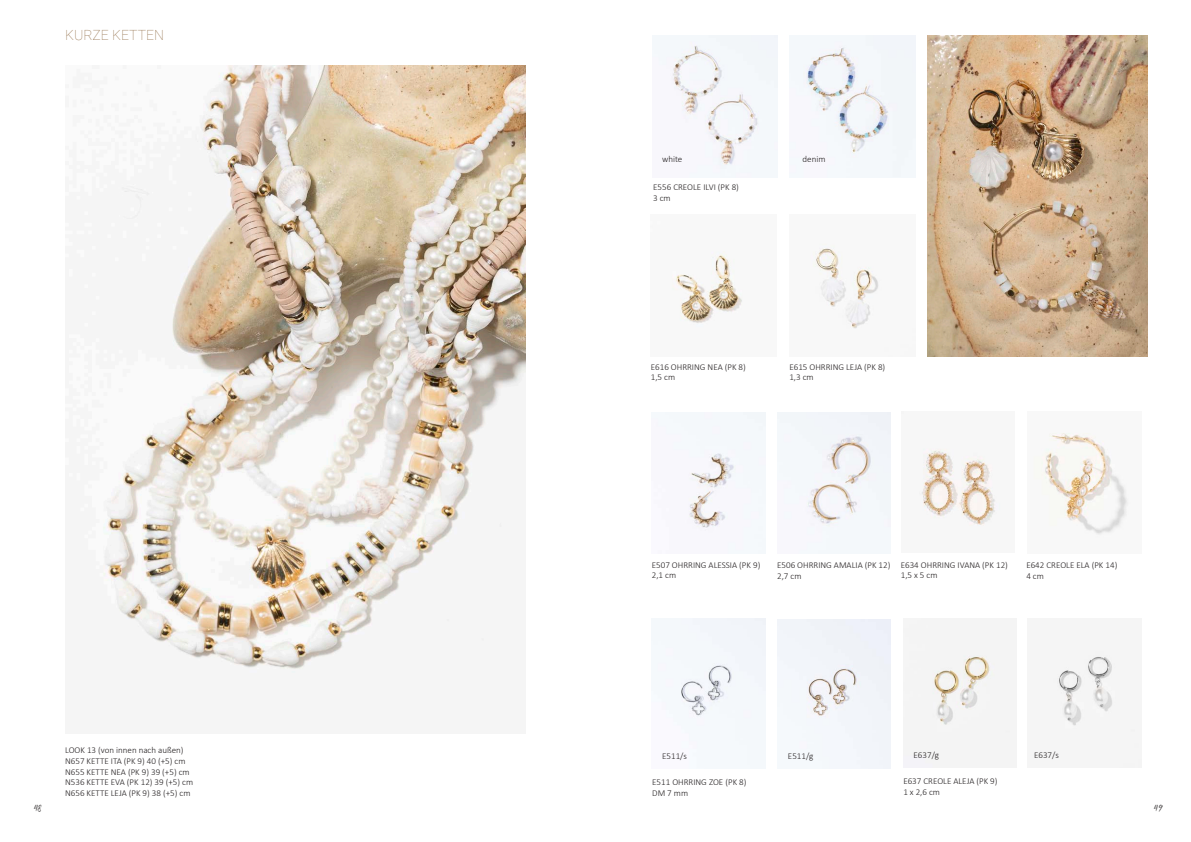
<style>
.page{position:relative;width:1191px;height:842px;background:#fff}
.page>*{position:absolute;margin:0;border:0;box-sizing:border-box;transform-origin:0 0}
.t1{font:100 14px "Roboto";color:#926f49}
.t2{font:12px "Julietta Messie";color:#231f20}
.t3{font:300 9px/10.8px "Calibri";color:#231f20}
</style>
<div class="page">
<img style="left:789px;top:35px;width:126px;height:142px">
<img style="left:652px;top:35px;width:126px;height:142px">
<img style="left:1034px;top:433px;width:94px;height:102px">
<img style="left:665px;top:413px;width:100px;height:141px">
<img style="left:777px;top:413px;width:114px;height:141px">
<img style="left:919px;top:448px;width:81px;height:78px">
<img style="left:103px;top:66px;width:422px;height:607px">
<img style="left:927px;top:35px;width:220px;height:321px">
<img style="left:672px;top:251px;width:70px;height:74px">
<img style="left:813px;top:244px;width:66px;height:85px">
<img style="left:903px;top:618px;width:113px;height:150px">
<img style="left:1053px;top:651px;width:88px;height:117px">
<div style="left:652px;top:619px;width:113px;height:149px;background:#f4f8fb"></div>
<div style="left:777px;top:619px;width:114px;height:150px;background:#f2f5fa"></div>
<h1 class="t1" style="left:65px;top:25px;width:100px">KURZE KETTEN</h1>
<p class="t3" style="left:65px;top:744px;width:130px">LOOK 13 (von innen nach außen)<br>N657 KETTE ITA (PK 9) 40 (+5) cm<br>N655 KETTE NEA (PK 9) 39 (+5) cm<br>N536 KETTE EVA (PK 12) 39 (+5) cm<br>N656 KETTE LEJA (PK 9) 38 (+5) cm</p>
<p class="t3" style="left:662px;top:154px;width:22px">white</p>
<p class="t3" style="left:802px;top:154px;width:24px">denim</p>
<p class="t3" style="left:653px;top:182px;width:87px">E556 CREOLE ILVI (PK 8)<br>3 cm</p>
<p class="t3" style="left:651px;top:361px;width:97px">E616 OHRRING NEA (PK 8)<br>1,5 cm</p>
<p class="t3" style="left:789px;top:361px;width:97px">E615 OHRRING LEJA (PK 8)<br>1,3 cm</p>
<p class="t3" style="left:652px;top:559px;width:110px">E507 OHRRING ALESSIA (PK 9)<br>2,1 cm</p>
<p class="t3" style="left:777px;top:559px;width:115px">E506 OHRRING AMALIA (PK 12)<br>2,7 cm</p>
<p class="t3" style="left:900px;top:559px;width:109px">E634 OHRRING IVANA (PK 12)<br>1,5 x 5 cm</p>
<p class="t3" style="left:1026px;top:559px;width:93px">E642 CREOLE ELA (PK 14)<br>4 cm</p>
<p class="t3" style="left:662px;top:750px;width:26px">E511/s</p>
<p class="t3" style="left:788px;top:750px;width:27px">E511/g</p>
<p class="t3" style="left:652px;top:776px;width:96px">E511 OHRRING ZOE (PK 8)<br>DM 7 mm</p>
<p class="t3" style="left:913px;top:749px;width:27px">E637/g</p>
<p class="t3" style="left:903px;top:776px;width:96px">E637 CREOLE ALEJA (PK 9)<br>1 x 2,6 cm</p>
<p class="t3" style="left:1034px;top:750px;width:26px">E637/s</p>
<h2 class="t2" style="left:34px;top:798px;width:10px">48</h2>
<h2 class="t2" style="left:1154px;top:798px;width:10px">49</h2>
</div>
